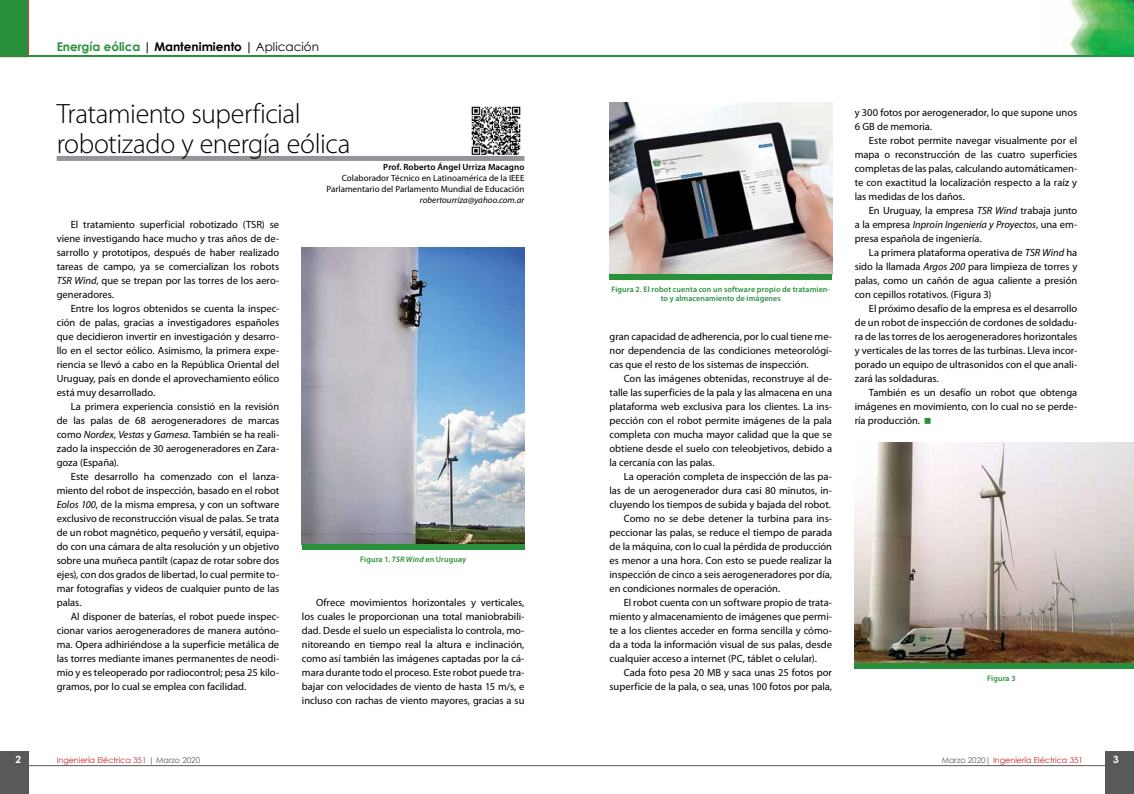
<style>
.page{position:relative;width:1134px;height:794px;background:#fff}
.page>*{position:absolute;margin:0;border:0;box-sizing:border-box;transform-origin:0 0}
.t1{font:300 28px/30px "Myriad Pro";letter-spacing:-.02em;color:#000}
.t2{font:700 12px "Century Gothic";color:#000}
.t3{font:10.5px/14px "Myriad Pro";color:#000;text-align:justify}
.t4{font:700 10px "Century Gothic";color:#fff}
.t5{font:9px/10.8px "Myriad Pro";letter-spacing:.005em;color:#000;text-align:right}
.t6{font:600 9px "Myriad Pro";letter-spacing:.005em;color:#000}
.t7{font:italic 9px "Myriad Pro";letter-spacing:.005em;color:#000}
.t8{font:600 8px/9px "Myriad Pro";letter-spacing:.01em;color:#28903b;text-align:center}
.t9{font:8px "Century Gothic";color:#c61d23}
.s1{color:#28903b}
.s2{font-weight:400}
.s3{font-style:italic}
.s4{color:#58595b}
</style>
<div class="page">
<div style="left:0;top:751px;width:28px;height:43px;background:#58595b"></div>
<hr style="left:0;top:765px;width:567px;height:1px;background:#58595b">
<hr style="left:567px;top:765px;width:567px;height:1px;background:#58595b">
<div style="left:1106px;top:751px;width:28px;height:43px;background:#58595b"></div>
<img style="left:1070px;top:0;width:64px;height:55px">
<hr style="left:567px;top:55px;width:567px;height:2px;background:#28903b">
<div style="left:0;top:0;width:29px;height:55px;background:#28903b"></div>
<hr style="left:0;top:55px;width:567px;height:2px;background:#28903b">
<div style="left:57px;top:156px;width:467px;height:5px;background:#939598"></div>
<img style="left:471px;top:106px;width:50px;height:49px">
<img style="left:855px;top:443px;width:279px;height:220px">
<div style="left:855px;top:663px;width:279px;height:6px;background:#28903b"></div>
<img style="left:302px;top:248px;width:222px;height:296px">
<div style="left:302px;top:544px;width:222px;height:6px;background:#28903b"></div>
<img style="left:609px;top:102px;width:223px;height:172px">
<div style="left:609px;top:274px;width:223px;height:6px;background:#28903b"></div>
<p class="t2" style="left:57px;top:38px;width:264px"><span class="s1">Energía eólica</span> | Mantenimiento | <span class="s2">Aplicación</span></p>
<h1 class="t1" style="left:57px;top:99px;width:295px">Tratamiento superficial robotizado y energía eólica</h1>
<p class="t3" style="left:57px;top:218px;width:224px;text-indent:14px">El tratamiento superficial robotizado (TSR) se viene investigando hace mucho y tras años de de&shy;sarrollo y prototipos, después de haber realizado tareas de campo, ya se comercializan los robots <span class="s3">TSR Wind</span>, que se trepan por las torres de los aero&shy;generadores.</p>
<p class="t3" style="left:57px;top:302px;width:224px;text-indent:14px">Entre los logros obtenidos se cuenta la inspec&shy;ción de palas, gracias a investigadores españoles que decidieron invertir en investigación y desarro&shy;llo en el sector eólico. Asimismo, la primera expe&shy;riencia se llevó a cabo en la República Oriental del Uruguay, país en donde el aprovechamiento eólico está muy desarrollado.</p>
<p class="t3" style="left:57px;top:400px;width:224px;text-indent:14px">La primera experiencia consistió en la revisión de las palas de 68 aerogeneradores de marcas como <span class="s3">Nordex</span>, <span class="s3">Vestas</span> y <span class="s3">Gamesa</span>. También se ha reali&shy;zado la inspección de 30 aerogeneradores en Zara&shy;goza (España).</p>
<p class="t3" style="left:57px;top:470px;width:224px;text-indent:14px">Este desarrollo ha comenzado con el lanza&shy;miento del robot de inspección, basado en el robot <span class="s3">Eolos 100</span>, de la misma empresa, y con un software exclusivo de reconstrucción visual de palas. Se trata de un robot magnético, pequeño y versátil, equipa&shy;do con una cámara de alta resolución y un objetivo sobre una muñeca pantilt (capaz de rotar sobre dos ejes), con dos grados de libertad, lo cual permite to&shy;mar fotografías y videos de cualquier punto de las palas.</p>
<p class="t3" style="left:57px;top:610px;width:224px;text-indent:14px">Al disponer de baterías, el robot puede inspec&shy;cionar varios aerogeneradores de manera autóno&shy;ma. Opera adhiriéndose a la superficie metálica de las torres mediante imanes permanentes de neodi&shy;mio y es teleoperado por radiocontrol; pesa 25 kilo&shy;gramos, por lo cual se emplea con facilidad.</p>
<p class="t6" style="left:383px;top:162px;width:143px">Prof. Roberto Ángel Urriza Macagno</p>
<p class="t5" style="left:326px;top:173px;width:200px">Colaborador Técnico en Latinoamérica de la IEEE<br>Parlamentario del Parlamento Mundial de Educación</p>
<p class="t7" style="left:420px;top:195px;width:106px">robertourriza@yahoo.com.ar</p>
<p class="t8" style="left:360px;top:554px;width:107px">Figura 1. <span class="s3">TSR Wind</span> en Uruguay</p>
<p class="t3" style="left:302px;top:596px;width:224px;text-indent:14px">Ofrece movimientos horizontales y verticales, los cuales le proporcionan una total maniobrabili&shy;dad. Desde el suelo un especialista lo controla, mo&shy;nitoreando en tiempo real la altura e inclinación, como así también las imágenes captadas por la cá&shy;mara durante todo el proceso. Este robot puede tra&shy;bajar con velocidades de viento de hasta 15 m/s, e incluso con rachas de viento mayores, gracias a su</p>
<p class="t8" style="left:611px;top:285px;width:220px">Figura 2. El robot cuenta con un software propio de tratamien&shy;to y almacenamiento de imágenes</p>
<p class="t3" style="left:609px;top:330px;width:224px">gran capacidad de adherencia, por lo cual tiene me&shy;nor dependencia de las condiciones meteorológi&shy;cas que el resto de los sistemas de inspección.</p>
<p class="t3" style="left:609px;top:372px;width:224px;text-indent:14px">Con las imágenes obtenidas, reconstruye al de&shy;talle las superficies de la pala y las almacena en una plataforma web exclusiva para los clientes. La ins&shy;pección con el robot permite imágenes de la pala completa con mucha mayor calidad que la que se obtiene desde el suelo con teleobjetivos, debido a la cercanía con las palas.</p>
<p class="t3" style="left:624px;top:470px;width:210px">La operación completa de inspección de las pa-</p>
<p class="t3" style="left:609px;top:484px;width:224px">las de un aerogenerador dura casi 80 minutos, in-</p>
<p class="t3" style="left:609px;top:498px;width:223px">cluyendo los tiempos de subida y bajada del robot.</p>
<p class="t3" style="left:624px;top:512px;width:210px">Como no se debe detener la turbina para ins-</p>
<p class="t3" style="left:610px;top:526px;width:224px">peccionar las palas, se reduce el tiempo de parada</p>
<p class="t3" style="left:610px;top:540px;width:224px">de la máquina, con lo cual la pérdida de producción</p>
<p class="t3" style="left:610px;top:554px;width:224px">es menor a una hora. Con esto se puede realizar la</p>
<p class="t3" style="left:610px;top:568px;width:224px">inspección de cinco a seis aerogeneradores por día,</p>
<p class="t3" style="left:610px;top:582px;width:172px">en condiciones normales de operación.</p>
<p class="t3" style="left:624px;top:596px;width:210px">El robot cuenta con un software propio de trata-</p>
<p class="t3" style="left:610px;top:610px;width:224px">miento y almacenamiento de imágenes que permi-</p>
<p class="t3" style="left:610px;top:624px;width:224px">te a los clientes acceder en forma sencilla y cómo-</p>
<p class="t3" style="left:610px;top:638px;width:224px">da a toda la información visual de sus palas, desde</p>
<p class="t3" style="left:610px;top:652px;width:209px">cualquier acceso a internet (PC, táblet o celular).</p>
<p class="t3" style="left:624px;top:666px;width:210px">Cada foto pesa 20 MB y saca unas 25 fotos por</p>
<p class="t3" style="left:610px;top:680px;width:224px">superficie de la pala, o sea, unas 100 fotos por pala,</p>
<p class="t3" style="left:855px;top:106px;width:224px">y 300 fotos por aerogenerador, lo que supone unos<br>6 GB de memoria.</p>
<p class="t3" style="left:855px;top:134px;width:224px;text-indent:14px">Este robot permite navegar visualmente por el mapa o reconstrucción de las cuatro superficies completas de las palas, calculando automáticamen&shy;te con exactitud la localización respecto a la raíz y las medidas de los daños.</p>
<p class="t3" style="left:855px;top:204px;width:224px;text-indent:14px">En Uruguay, la empresa <span class="s3">TSR Wind</span> trabaja junto a la empresa <span class="s3">Inproin Ingeniería y Proyectos</span>, una em&shy;presa española de ingeniería.</p>
<p class="t3" style="left:855px;top:246px;width:224px;text-indent:14px">La primera plataforma operativa de <span class="s3">TSR Wind</span> ha sido la llamada <span class="s3">Argos 200</span> para limpieza de torres y palas, como un cañón de agua caliente a presión con cepillos rotativos. (Figura 3)</p>
<p class="t3" style="left:855px;top:302px;width:224px;text-indent:14px">El próximo desafío de la empresa es el desarrollo de un robot de inspección de cordones de soldadu&shy;ra de las torres de los aerogeneradores horizontales y verticales de las torres de las turbinas. Lleva incor&shy;porado un equipo de ultrasonidos con el que anali&shy;zará las soldaduras.</p>
<p class="t3" style="left:855px;top:386px;width:224px;text-indent:14px">También es un desafío un robot que obtenga imágenes en movimiento, con lo cual no se perde&shy;ría producción.</p>
<p class="t8" style="left:987px;top:673px;width:30px">Figura 3</p>
<p class="t4" style="left:16px;top:751px;width:7px">2</p>
<p class="t9" style="left:57px;top:754px;width:145px">Ingeniería Eléctrica 351 <span class="s4">| Marzo 2020</span></p>
<p class="t9" style="left:942px;top:754px;width:143px"><span class="s4">Marzo 2020|</span> Ingeniería Eléctrica 351</p>
<p class="t4" style="left:1113px;top:751px;width:7px">3</p>
</div>
